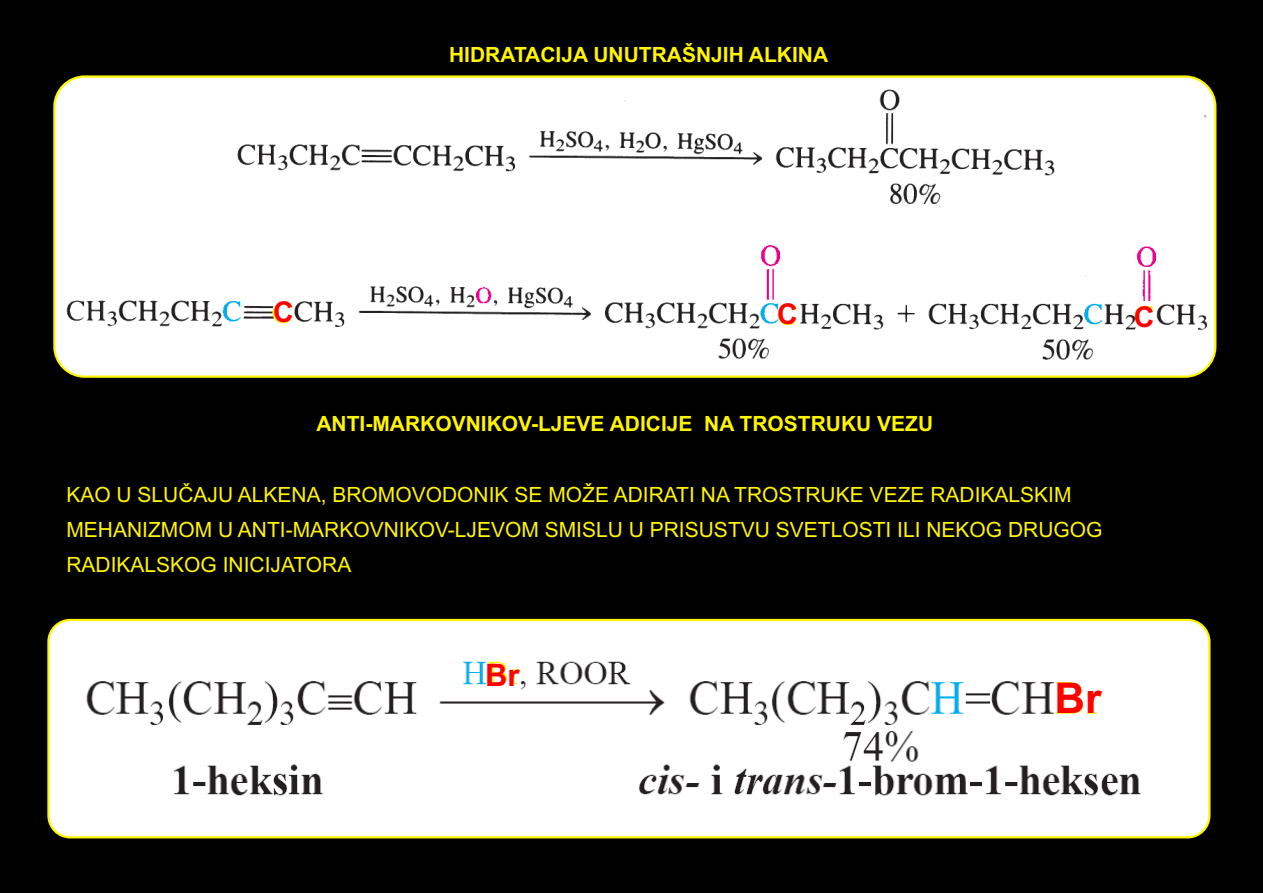
<style>
.page{position:relative;width:1263px;height:893px;background:#000}
.page>*{position:absolute;margin:0;border:0;box-sizing:border-box;transform-origin:0 0}
.t1{font:700 42.3px "Arial";color:#f00}
.t2{font:700 31.05px "Arial";color:#f00}
.t3{font:700 28.65px "Arial";color:#f00}
.t4{font:21px/35.2px "Arial";color:#fff500}
.t5{font:700 21px "Arial";color:#fff500}
</style>
<div class="page">
<div style="left:54px;top:77px;width:1161px;height:300px;background:#fff;border-radius:30px"></div>
<div style="left:53px;top:75px;width:1163px;height:303px;border:2px solid #fff500;border-radius:30px"></div>
<img style="left:49px;top:620px;width:1160px;height:217px;border-radius:22px">
<div style="left:47px;top:619px;width:1163px;height:219px;border:2px solid #fff500;border-radius:22px"></div>
<p class="t5" style="left:449px;top:46px;width:381px">HIDRATACIJA UNUTRAŠNJIH ALKINA</p>
<h3 class="t3" style="left:273px;top:301px;width:22px">C</h3>
<h3 class="t3" style="left:777px;top:303px;width:22px">C</h3>
<h3 class="t3" style="left:1134px;top:306px;width:22px">C</h3>
<p class="t5" style="left:316px;top:416px;width:618px">ANTI-MARKOVNIKOV-LJEVE ADICIJE NA TROSTRUKU VEZU</p>
<p class="t4" style="left:66px;top:479px;width:1038px">KAO U SLUČAJU ALKENA, BROMOVODONIK SE MOŽE ADIRATI NA TROSTRUKE VEZE RADIKALSKIM<br>MEHANIZMOM U ANTI-MARKOVNIKOV-LJEVOM SMISLU U PRISUSTVU SVETLOSTI ILI NEKOG DRUGOG<br>RADIKALSKOG INICIJATORA</p>
<h2 class="t2" style="left:485px;top:663px;width:36px">Br</h2>
<h1 class="t1" style="left:1054px;top:682px;width:49px">Br</h1>
</div>
